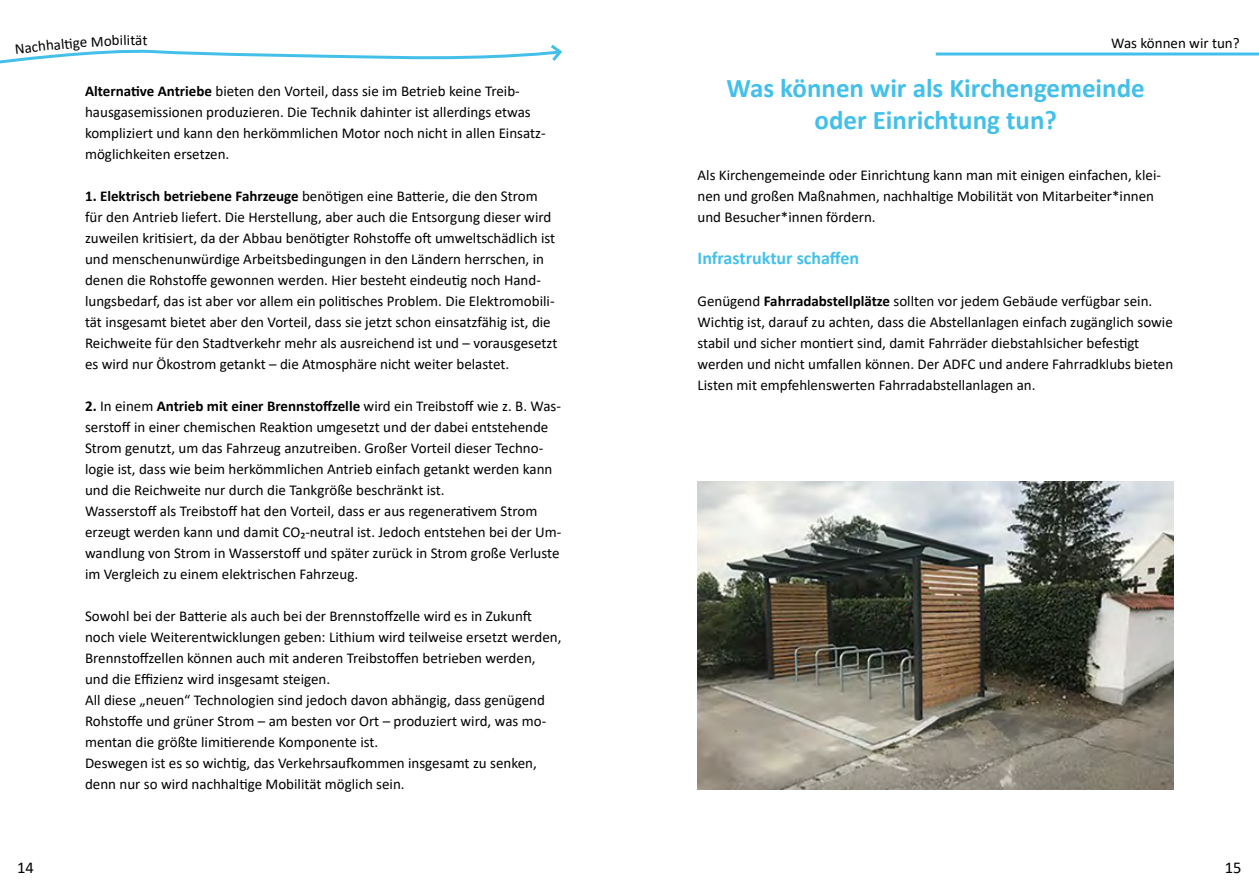
<style>
.page{position:relative;width:1259px;height:893px;background:#fff}
.page>*{position:absolute;margin:0;border:0;box-sizing:border-box;transform-origin:0 0}
.t1{font:700 27px/32.4px "Calibri";color:#43c0ea;text-align:center}
.t2{font:700 18px "Calibri";color:#43c0ea}
.t3{font:16.5px "Calibri";color:#000}
.t4{font:15px/21px "Calibri";color:#000}
.s1{font-weight:700}
</style>
<div class="page">
<img style="left:697px;top:481px;width:477px;height:308px">
<hr style="left:935px;top:53px;width:324px;height:3px;background:#43c0ea">
<svg style="left:0;top:44px;width:563px;height:20px"></svg>
<p class="t4" style="left:14px;top:38px;width:33px;rotate:-6deg">Nach</p>
<p class="t4" style="left:45px;top:34px;width:25px;rotate:-5deg">halt</p>
<p class="t4" style="left:135px;top:29px;width:9px">ä</p>
<p class="t4" style="left:85px;top:80px;width:462px"><span class="s1">Alternative Antriebe</span> bieten den Vorteil, dass sie im Betrieb keine Treib&shy;hausgasemissionen produzieren. Die Technik dahinter ist allerdings etwas kompliziert und kann den herkömmlichen Motor noch nicht in allen Einsatz&shy;möglichkeiten ersetzen.</p>
<p class="t4" style="left:85px;top:185px;width:474px"><span class="s1">1. Elektrisch betriebene Fahrzeuge</span> benötigen eine Batterie, die den Strom für den Antrieb liefert. Die Herstellung, aber auch die Entsorgung dieser wird zuweilen kritisiert, da der Abbau benötigter Rohstoffe oft umweltschädlich ist und menschenunwürdige Arbeitsbedingungen in den Ländern herrschen, in denen die Rohstoffe gewonnen werden. Hier besteht eindeutig noch Hand&shy;lungsbedarf, das ist aber vor allem ein politisches Problem. Die Elektromobili&shy;tät insgesamt bietet aber den Vorteil, dass sie jetzt schon einsatzfähig ist, die Reichweite für den Stadtverkehr mehr als ausreichend ist und – vorausgesetzt es wird nur Ökostrom getankt – die Atmosphäre nicht weiter belastet.</p>
<p class="t4" style="left:85px;top:395px;width:478px"><span class="s1">2.</span> In einem <span class="s1">Antrieb mit einer Brennstoffzelle</span> wird ein Treibstoff wie z. B. Was&shy;serstoff in einer chemischen Reaktion umgesetzt und der dabei entstehende Strom genutzt, um das Fahrzeug anzutreiben. Großer Vorteil dieser Techno&shy;logie ist, dass wie beim herkömmlichen Antrieb einfach getankt werden kann und die Reichweite nur durch die Tankgröße beschränkt ist.<br>Wasserstoff als Treibstoff hat den Vorteil, dass er aus regenerativem Strom erzeugt werden kann und damit CO₂-neutral ist. Jedoch entstehen bei der Um&shy;wandlung von Strom in Wasserstoff und später zurück in Strom große Verluste im Vergleich zu einem elektrischen Fahrzeug.</p>
<p class="t4" style="left:85px;top:605px;width:478px">Sowohl bei der Batterie als auch bei der Brennstoffzelle wird es in Zukunft noch viele Weiterentwicklungen geben: Lithium wird teilweise ersetzt werden, Brennstoffzellen können auch mit anderen Treibstoffen betrieben werden, und die Effizienz wird insgesamt steigen.<br>All diese „neuen“ Technologien sind jedoch davon abhängig, dass genügend Rohstoffe und grüner Strom – am besten vor Ort – produziert wird, was mo&shy;mentan die größte limitierende Komponente ist.<br>Deswegen ist es so wichtig, das Verkehrsaufkommen insgesamt zu senken, denn nur so wird nachhaltige Mobilität möglich sein.</p>
<p class="t4" style="left:1111px;top:32px;width:130px">Was können wir tun?</p>
<h1 class="t1" style="left:726px;top:71px;width:420px">Was können wir als Kirchengemeinde oder Einrichtung tun?</h1>
<p class="t4" style="left:697px;top:164px;width:465px">Als Kirchengemeinde oder Einrichtung kann man mit einigen einfachen, klei&shy;nen und großen Maßnahmen, nachhaltige Mobilität von Mitarbeiter*innen und Besucher*innen fördern.</p>
<p class="t2" style="left:697px;top:245px;width:163px">Infrastruktur schaffen</p>
<p class="t4" style="left:697px;top:290px;width:477px">Genügend <span class="s1">Fahrradabstellplätze</span> sollten vor jedem Gebäude verfügbar sein.<br>Wichtig ist, darauf zu achten, dass die Abstellanlagen einfach zugänglich sowie stabil und sicher montiert sind, damit Fahrräder diebstahlsicher befestigt werden und nicht umfallen können. Der ADFC und andere Fahrradklubs bieten Listen mit empfehlenswerten Fahrradabstellanlagen an.</p>
<p class="t3" style="left:17px;top:856px;width:18px">14</p>
<p class="t3" style="left:1224px;top:856px;width:18px">15</p>
</div>
